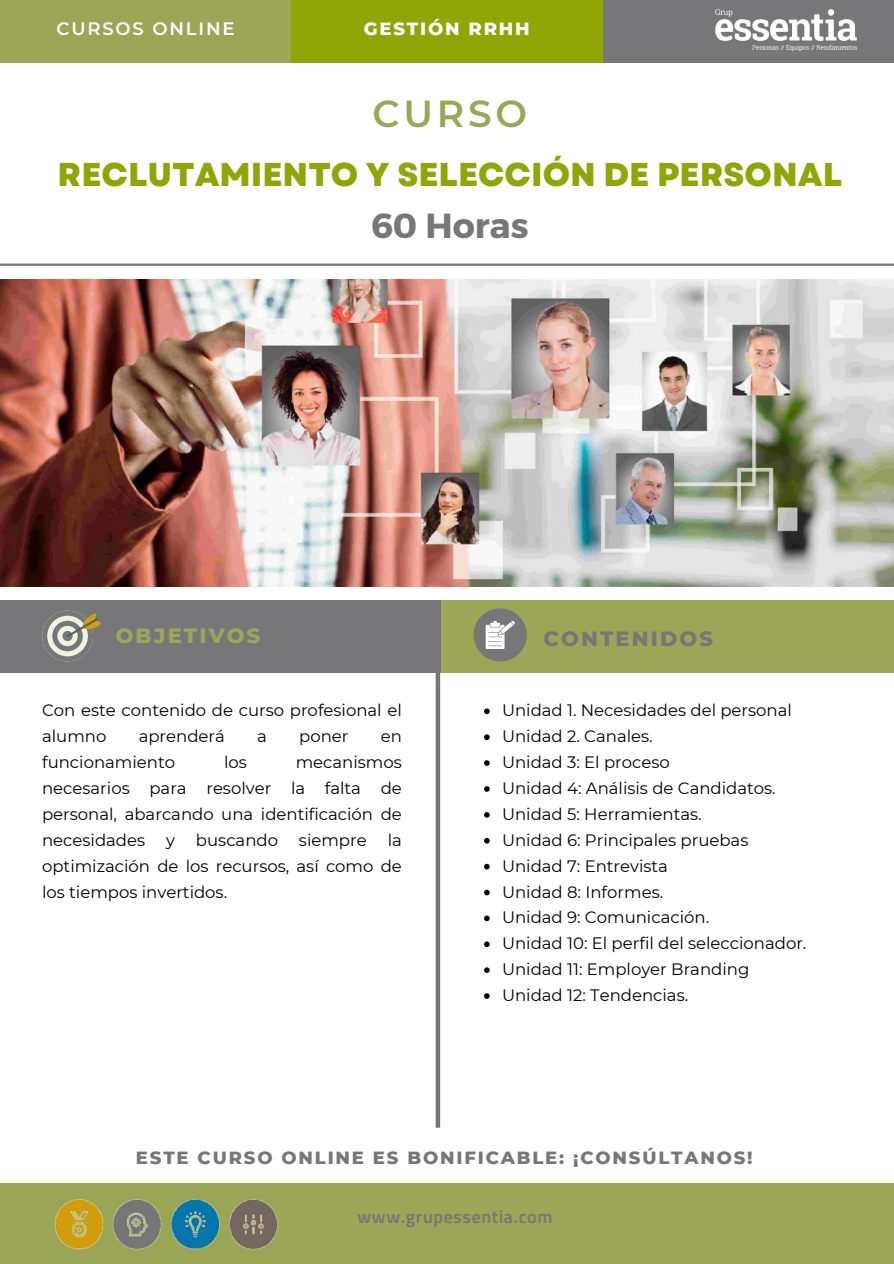
<style>
.page{position:relative;width:894px;height:1264px;background:#fff}
.page>*{position:absolute;margin:0;border:0;box-sizing:border-box;transform-origin:0 0}
.t1{font:600 37.5px "Montserrat";letter-spacing:.1em;color:#9ba657}
.t2{font:700 34.8px "Montserrat";color:#77777a}
.t3{font:800 33px "Garet";color:#90a607}
.t4{font:800 21px "Montserrat";letter-spacing:.1em;color:#77777a}
.t5{font:800 21px "Montserrat";letter-spacing:.1em;color:#9ba657}
.t6{font:800 18px "Montserrat";letter-spacing:.1em;color:#77777a}
.t7{font:600 18px "Titillium Web";letter-spacing:.035em;color:#77777a}
.t8{font:600 18px "Montserrat";letter-spacing:.1em;color:#fff}
.t9{font:800 18px "Montserrat";letter-spacing:.1em;color:#fff}
.t10{font:16.5px/25.8px "Montserrat";color:#000}
</style>
<div class="page">
<div style="left:0;top:0;width:291px;height:63px;background:#9ba657"></div>
<div style="left:291px;top:0;width:311px;height:63px;background:#90a607"></div>
<div style="left:602px;top:0;width:291px;height:63px;background:#77777a"></div>
<hr style="left:0;top:263px;width:893px;height:3px;background:#77777a">
<img style="left:715px;top:9px;width:142px;height:43px">
<img style="left:0;top:279px;width:893px;height:307px">
<div style="left:0;top:1183px;width:893px;height:80px;background:#9ba657"></div>
<img style="left:55px;top:1199px;width:223px;height:51px">
<div style="left:0;top:599px;width:893px;height:73px;background:#77777a"></div>
<svg style="left:42px;top:610px;width:60px;height:51px"></svg>
<div style="left:441px;top:599px;width:452px;height:73px;background:#9ba657"></div>
<svg style="left:473px;top:608px;width:53px;height:53px"></svg>
<div style="left:435px;top:639px;width:5px;height:488px;background:#77777a"></div>
<svg style="left:484px;top:708px;width:5px;height:6px"></svg>
<svg style="left:484px;top:734px;width:5px;height:6px"></svg>
<svg style="left:484px;top:760px;width:5px;height:6px"></svg>
<svg style="left:484px;top:786px;width:5px;height:5px"></svg>
<svg style="left:484px;top:812px;width:5px;height:5px"></svg>
<svg style="left:484px;top:838px;width:5px;height:5px"></svg>
<svg style="left:484px;top:863px;width:5px;height:6px"></svg>
<svg style="left:484px;top:889px;width:5px;height:6px"></svg>
<svg style="left:484px;top:915px;width:5px;height:6px"></svg>
<svg style="left:484px;top:941px;width:5px;height:6px"></svg>
<svg style="left:484px;top:967px;width:5px;height:6px"></svg>
<svg style="left:484px;top:993px;width:5px;height:5px"></svg>
<p class="t8" style="left:57px;top:17px;width:179px">CURSOS ONLINE</p>
<p class="t9" style="left:364px;top:17px;width:167px">GESTIÓN RRHH</p>
<h1 class="t1" style="left:372px;top:90px;width:156px">CURSO</h1>
<h3 class="t3" style="left:58px;top:151px;width:785px">RECLUTAMIENTO Y SELECCIÓN DE PERSONAL</h3>
<h2 class="t2" style="left:371px;top:203px;width:159px">60 Horas</h2>
<p class="t5" style="left:116px;top:622px;width:146px">OBJETIVOS</p>
<p class="t10" style="left:42px;top:697px;width:361px">Con este contenido de curso profesional el alumno</p>
<p class="t10" style="left:139px;top:723px;width:88px">aprenderá</p>
<p class="t10" style="left:257px;top:723px;width:11px">a</p>
<p class="t10" style="left:299px;top:723px;width:51px">poner</p>
<p class="t10" style="left:380px;top:723px;width:23px">en</p>
<p class="t10" style="left:42px;top:749px;width:134px">funcionamiento</p>
<p class="t10" style="left:224px;top:749px;width:24px">los</p>
<p class="t10" style="left:42px;top:749px;width:361px;text-align:justify;text-indent:253px">mecanismos necesarios para resolver la falta de personal, abarcando una identificación de necesidades</p>
<p class="t10" style="left:42px;top:827px;width:361px;text-align:justify;text-indent:345px">la optimización de los recursos, así como de los tiempos invertidos.</p>
<p class="t10" style="left:166px;top:827px;width:10px">y</p>
<p class="t10" style="left:196px;top:827px;width:84px">buscando</p>
<p class="t10" style="left:299px;top:827px;width:69px">siempre</p>
<p class="t4" style="left:543px;top:625px;width:171px">CONTENIDOS</p>
<p class="t10" style="left:502px;top:697px;width:306px">Unidad 1. Necesidades del personal<br>Unidad 2. Canales.<br>Unidad 3: El proceso<br>Unidad 4: Análisis de Candidatos.<br>Unidad 5: Herramientas.<br>Unidad 6: Principales pruebas<br>Unidad 7: Entrevista<br>Unidad 8: Informes.<br>Unidad 9: Comunicación.<br>Unidad 10: El perfil del seleccionador.<br>Unidad 11: Employer Branding<br>Unidad 12: Tendencias.</p>
<p class="t6" style="left:136px;top:1146px;width:618px">ESTE CURSO ONLINE ES BONIFICABLE: ¡CONSÚLTANOS!</p>
<p class="t7" style="left:357px;top:1202px;width:196px">www.grupessentia.com</p>
</div>
